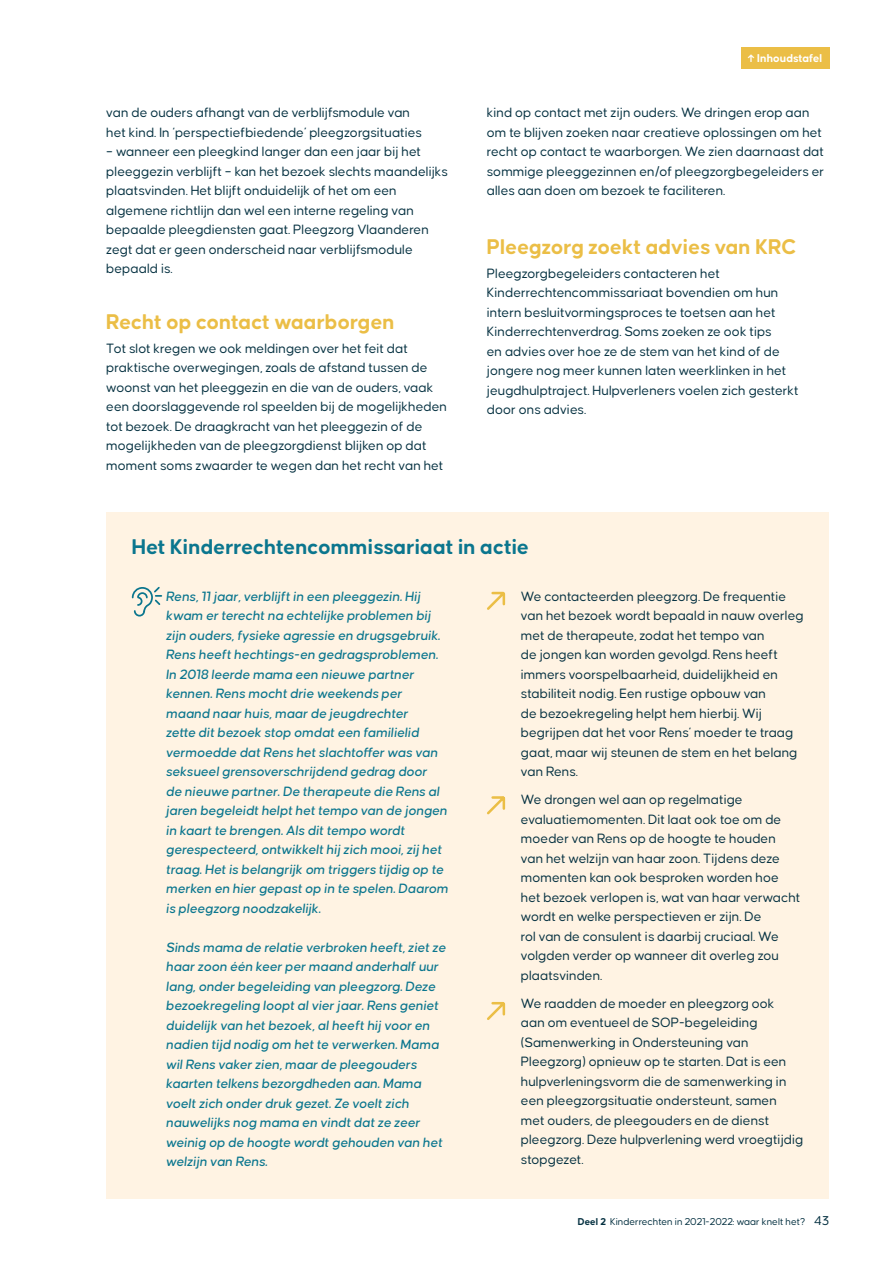
<style>
.page{position:relative;width:893px;height:1263px;background:#fff}
.page>*{position:absolute;margin:0;border:0;box-sizing:border-box;transform-origin:0 0}
.t1{font:700 22.5px "Causten Round";color:#ebbe46}
.t2{font:700 22.5px "Causten Round";color:#0b768e}
.t3{font:14.25px/19.5px "Causten Round";color:#053141}
.t4{font:italic 500 14.25px/19.5px "Causten Round";color:#0b768e}
.t5{font:700 12px "Causten Round";color:#fff}
.t6{font:10.5px "Causten Round";color:#053141}
.s1{font-weight:600}
.s2{font-weight:700}
.s3{font-size:13.5px}
</style>
<div class="page">
<div style="left:106px;top:512px;width:723px;height:687px;background:#fff3e3"></div>
<svg style="left:131px;top:587px;width:32px;height:30px"></svg>
<svg style="left:487px;top:591px;width:19px;height:19px"></svg>
<svg style="left:487px;top:796px;width:19px;height:19px"></svg>
<svg style="left:487px;top:1002px;width:19px;height:18px"></svg>
<div style="left:741px;top:48px;width:88px;height:21px;background:#ebbe46"></div>
<p class="t3" style="left:106px;top:103px;width:317px">van de ouders afhangt van de verblijfsmodule van het kind. In ‘perspectiefbiedende’ pleegzorgsituaties</p>
<p class="t3" style="left:106px;top:142px;width:343px">– wanneer een pleegkind langer dan een jaar bij het pleeggezin verblijft – kan het bezoek slechts maandelijks plaatsvinden. Het blijft onduidelijk of het om een algemene richtlijn dan wel een interne regeling van bepaalde pleegdiensten gaat. Pleegzorg Vlaanderen zegt dat er geen onderscheid naar verblijfsmodule bepaald is.</p>
<h1 class="t1" style="left:106px;top:309px;width:290px">Recht op contact waarborgen</h1>
<p class="t3" style="left:106px;top:338px;width:342px">Tot slot kregen we ook meldingen over het feit dat praktische overwegingen, zoals de afstand tussen de woonst van het pleeggezin en die van de ouders, vaak een doorslaggevende rol speelden bij de mogelijkheden tot bezoek. De draagkracht van het pleeggezin of de mogelijkheden van de pleegzorgdienst blijken op dat moment soms zwaarder te wegen dan het recht van het</p>
<p class="t5" style="left:747px;top:52px;width:77px"><span class="s1">↑</span> Inhoudstafel</p>
<p class="t3" style="left:487px;top:103px;width:339px">kind op contact met zijn ouders. We dringen erop aan om te blijven zoeken naar creatieve oplossingen om het recht op contact te waarborgen. We zien daarnaast dat sommige pleeggezinnen en/of pleegzorgbegeleiders er alles aan doen om bezoek te faciliteren.</p>
<h1 class="t1" style="left:487px;top:234px;width:311px">Pleegzorg zoekt advies van KRC</h1>
<p class="t3" style="left:487px;top:263px;width:313px">Pleegzorgbegeleiders contacteren het Kinderrechtencommissariaat bovendien om hun intern besluitvormingsproces te toetsen aan het Kinderrechtenverdrag. Soms zoeken ze ook tips<br>en advies over hoe ze de stem van het kind of de jongere nog meer kunnen laten weerklinken in het jeugdhulptraject. Hulpverleners voelen zich gesterkt door ons advies.</p>
<h1 class="t2" style="left:132px;top:534px;width:399px">Het Kinderrechtencommissariaat in actie</h1>
<p class="t4" style="left:166px;top:586px;width:284px">Rens, 11 jaar, verblijft in een pleeggezin. Hij kwam er terecht na echtelijke problemen bij zijn ouders, fysieke agressie en drugsgebruik.<br>Rens heeft hechtings-en gedragsproblemen.<br>In 2018 leerde mama een nieuwe partner kennen. Rens mocht drie weekends per maand naar huis, maar de jeugdrechter<br>zette dit bezoek stop omdat een familielid vermoedde dat Rens het slachtoffer was van seksueel grensoverschrijdend gedrag door<br>de nieuwe partner. De therapeute die Rens al jaren begeleidt helpt het tempo van de jongen in kaart te brengen. Als dit tempo wordt gerespecteerd, ontwikkelt hij zich mooi, zij het traag. Het is belangrijk om triggers tijdig op te merken en hier gepast op in te spelen. Daarom is pleegzorg noodzakelijk.</p>
<p class="t4" style="left:166px;top:937px;width:281px">Sinds mama de relatie verbroken heeft, ziet ze haar zoon één keer per maand anderhalf uur lang, onder begeleiding van pleegzorg. Deze bezoekregeling loopt al vier jaar. Rens geniet duidelijk van het bezoek, al heeft hij voor en nadien tijd nodig om het te verwerken. Mama wil Rens vaker zien, maar de pleegouders kaarten telkens bezorgdheden aan. Mama voelt zich onder druk gezet. Ze voelt zich nauwelijks nog mama en vindt dat ze zeer weinig op de hoogte wordt gehouden van het welzijn van Rens.</p>
<p class="t3" style="left:521px;top:586px;width:284px">We contacteerden pleegzorg. De frequentie van het bezoek wordt bepaald in nauw overleg met de therapeute, zodat het tempo van<br>de jongen kan worden gevolgd. Rens heeft immers voorspelbaarheid, duidelijkheid en stabiliteit nodig. Een rustige opbouw van<br>de bezoekregeling helpt hem hierbij. Wij begrijpen dat het voor Rens’ moeder te traag gaat, maar wij steunen de stem en het belang van Rens.</p>
<p class="t3" style="left:521px;top:790px;width:281px">We drongen wel aan op regelmatige evaluatiemomenten. Dit laat ook toe om de moeder van Rens op de hoogte te houden van het welzijn van haar zoon. Tijdens deze momenten kan ook besproken worden hoe het bezoek verlopen is, wat van haar verwacht wordt en welke perspectieven er zijn. De<br>rol van de consulent is daarbij cruciaal. We volgden verder op wanneer dit overleg zou plaatsvinden.</p>
<p class="t3" style="left:521px;top:993px;width:284px">We raadden de moeder en pleegzorg ook<br>aan om eventueel de SOP-begeleiding (Samenwerking in Ondersteuning van Pleegzorg) opnieuw op te starten. Dat is een hulpverleningsvorm die de samenwerking in een pleegzorgsituatie ondersteunt, samen met ouders, de pleegouders en de dienst pleegzorg. Deze hulpverlening werd vroegtijdig stopgezet.</p>
<p class="t6" style="left:578px;top:1216px;width:253px"><span class="s2">Deel 2</span> Kinderrechten in 2021-2022: waar knelt het? <span class="s3">43</span></p>
</div>
